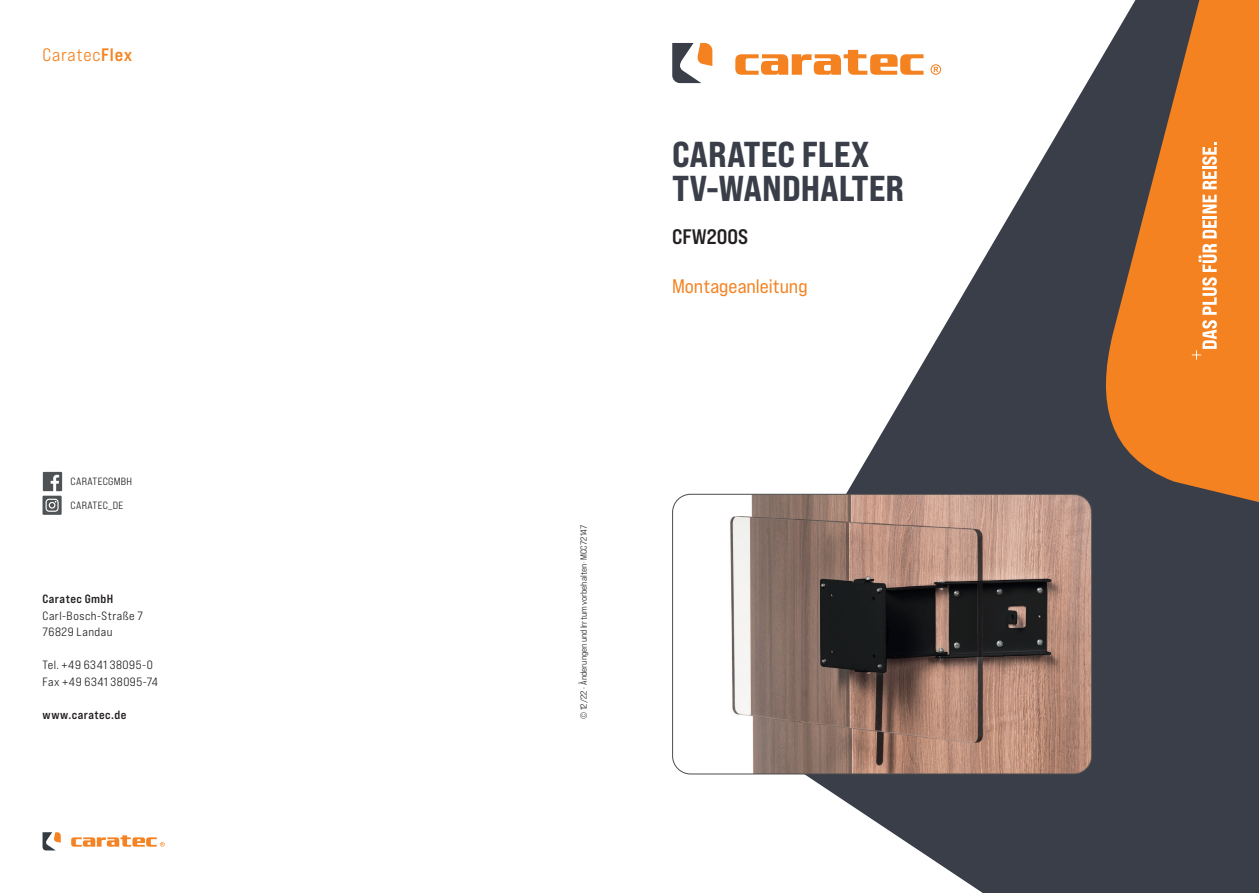
<style>
.page{position:relative;width:1259px;height:893px;background:#fff}
.page>*{position:absolute;margin:0;border:0;box-sizing:border-box;transform-origin:0 0}
.t1{font:36px/34.5px "Bebas Neue Pro Exp Eb";color:#393e49}
.t2{font:21px "Bebas Neue Pro Exp Bd";color:#231f20}
.t3{font:19.5px "Bebas Neue Pro Exp Rg";letter-spacing:-.005em;color:#f58220}
.t4{font:18px "Bebas Neue Pro Exp Md";letter-spacing:.04em;color:#f58220}
.t5{font:12px/16.5px "Bebas Neue Pro Exp Md";letter-spacing:.045em;color:#231f20}
.t6{font:12px "Bebas Neue Pro Exp Bd";letter-spacing:.035em;color:#231f20}
.t7{font:10.5px "Bebas Neue Pro Exp Md";letter-spacing:.03em;color:#231f20}
.t8{font:9px "Bebas Neue Pro Exp Md";letter-spacing:-.005em;color:#231f20}
.s1{font-family:"Bebas Neue Pro Exp Bd"}
.s2{font-family:"Bebas Neue Pro Exp Bk"}
</style>
<div class="page">
<img style="left:43px;top:472px;width:19px;height:19px">
<svg style="left:43px;top:832px;width:18px;height:18px"></svg>
<svg style="left:71px;top:835px;width:94px;height:12px"></svg>
<div style="left:43px;top:496px;width:19px;height:19px;background:#505355"></div>
<svg style="left:46px;top:499px;width:13px;height:13px"></svg>
<svg style="left:733px;top:49px;width:526px;height:844px;fill:#393e49"></svg>
<svg style="left:1096px;top:0;width:163px;height:582px;background:#a76734"></svg>
<svg style="left:1202px;top:195px;width:14px;height:43px"></svg>
<svg style="left:1202px;top:142px;width:15px;height:47px"></svg>
<svg style="left:1191px;top:244px;width:26px;height:116px"></svg>
<svg style="left:672px;top:43px;width:40px;height:40px"></svg>
<svg style="left:930px;top:64px;width:11px;height:11px"></svg>
<svg style="left:735px;top:50px;width:188px;height:25px"></svg>
<img style="left:730px;top:494px;width:361px;height:280px">
<div style="left:672px;top:494px;width:420px;height:280px;border:1px solid #4b4c4d;border-radius:18px"></div>
<h3 class="t4" style="left:43px;top:43px;width:91px">Caratec<span class="s1">Flex</span></h3>
<p class="t7" style="left:71px;top:475px;width:63px">CARATECGMBH</p>
<p class="t7" style="left:71px;top:499px;width:54px">CARATEC_DE</p>
<p class="t6" style="left:43px;top:592px;width:72px">Caratec GmbH</p>
<p class="t5" style="left:43px;top:607px;width:102px">Carl-Bosch-Straße 7<br>76829 Landau</p>
<p class="t5" style="left:43px;top:657px;width:117px">Tel. +49 6341 38095-0<br>Fax +49 6341 38095-74</p>
<p class="t6" style="left:43px;top:707px;width:85px">www.caratec.de</p>
<h1 class="t1" style="left:672px;top:136px;width:234px">CARATEC FLEX<br>TV-WANDHALTER</h1>
<h2 class="t2" style="left:672px;top:224px;width:77px">CFW200S</h2>
<h3 class="t3" style="left:672px;top:275px;width:137px">Montageanleitung</h3>
<p class="t8" style="left:578px;top:719px;width:195px;rotate:-90deg">© 12/22 · Änderungen und Irrtum vorbehalten <span class="s2">·</span> MCC72147</p>
</div>
